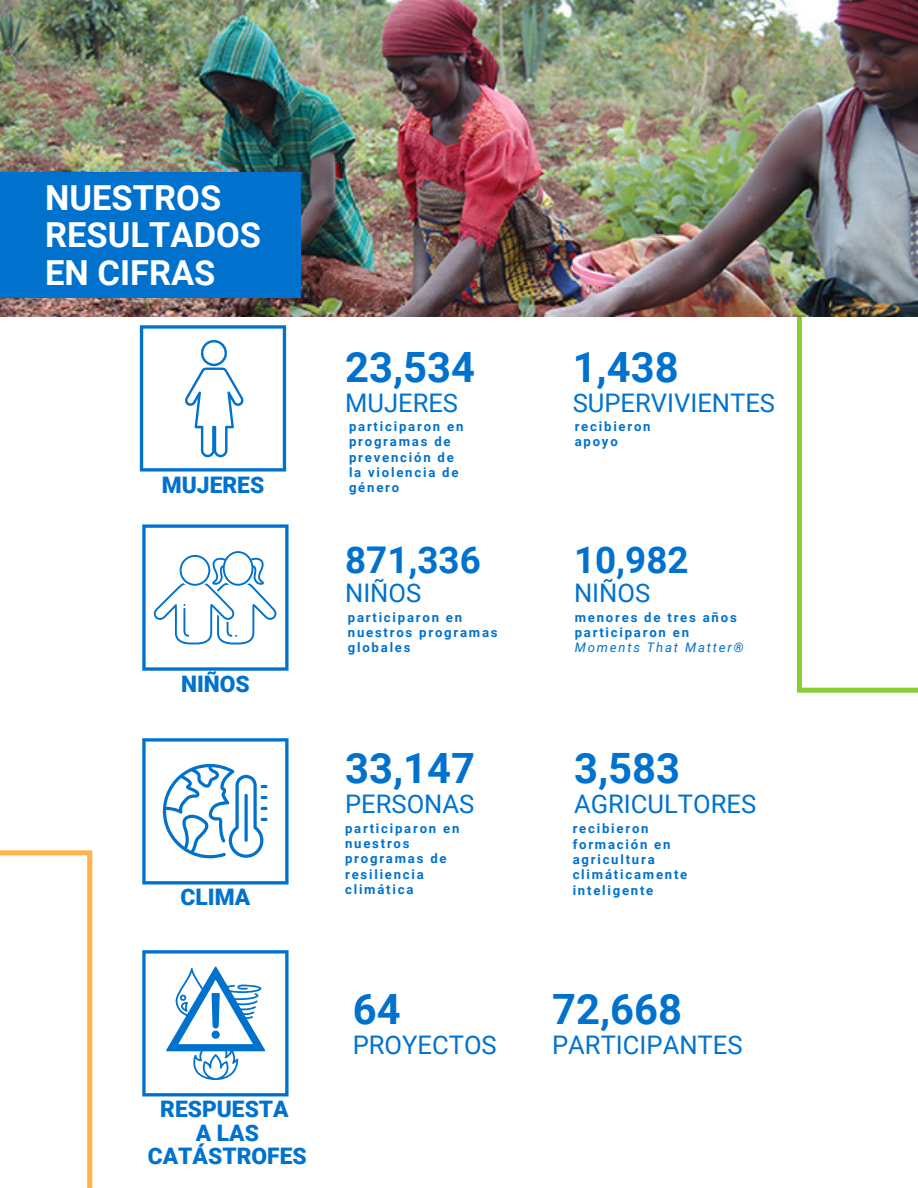
<style>
.page{position:relative;width:918px;height:1188px;background:#fff}
.page>*{position:absolute;margin:0;border:0;box-sizing:border-box;transform-origin:0 0}
.t1{font:700 41.85px "Roboto";color:#0072ce}
.t2{font:700 41.7px "Roboto";color:#0072ce}
.t3{font:700 36.9px "Roboto";color:#0072ce}
.t4{font:700 34.5px/37.2px "Roboto";color:#fff}
.t5{font:25.65px "Roboto";color:#0072ce}
.t6{font:900 22.8px/23.7px "Roboto";color:#0072ce;text-align:center}
.t7{font:700 13.2px/15.3px "Roboto";letter-spacing:.135em;color:#0072ce}
.t8{font:italic 13.2px "Roboto";letter-spacing:.135em;color:#0072ce}
</style>
<div class="page">
<svg style="left:797px;top:317px;width:121px;height:376px"></svg>
<img style="left:0;top:0;width:918px;height:317px">
<div style="left:0;top:172px;width:301px;height:126px;background:#0072ce"></div>
<svg style="left:283px;top:468px;width:3px;height:4px"></svg>
<hr style="left:140px;top:329px;width:3px;height:139px;background:#0072ce">
<svg style="left:140px;top:468px;width:3px;height:4px"></svg>
<hr style="left:283px;top:329px;width:3px;height:139px;background:#0072ce">
<svg style="left:143px;top:468px;width:140px;height:4px"></svg>
<svg style="left:283px;top:325px;width:3px;height:4px"></svg>
<svg style="left:140px;top:325px;width:3px;height:4px"></svg>
<svg style="left:143px;top:325px;width:140px;height:4px"></svg>
<svg style="left:185px;top:340px;width:59px;height:118px"></svg>
<svg style="left:285px;top:1093px;width:4px;height:3px"></svg>
<svg style="left:142px;top:954px;width:4px;height:139px"></svg>
<svg style="left:142px;top:1093px;width:4px;height:3px"></svg>
<svg style="left:285px;top:954px;width:4px;height:139px"></svg>
<hr style="left:146px;top:1093px;width:139px;height:3px;background:#0072ce">
<svg style="left:285px;top:950px;width:4px;height:4px"></svg>
<svg style="left:142px;top:950px;width:4px;height:4px"></svg>
<svg style="left:146px;top:950px;width:139px;height:4px"></svg>
<svg style="left:166px;top:967px;width:99px;height:113px"></svg>
<svg style="left:285px;top:667px;width:4px;height:4px"></svg>
<svg style="left:142px;top:528px;width:4px;height:139px"></svg>
<svg style="left:142px;top:667px;width:4px;height:4px"></svg>
<svg style="left:285px;top:528px;width:4px;height:139px"></svg>
<svg style="left:146px;top:667px;width:139px;height:4px"></svg>
<svg style="left:285px;top:524px;width:4px;height:4px"></svg>
<svg style="left:142px;top:524px;width:4px;height:4px"></svg>
<svg style="left:146px;top:524px;width:139px;height:4px"></svg>
<svg style="left:154px;top:551px;width:123px;height:93px"></svg>
<svg style="left:285px;top:881px;width:4px;height:3px"></svg>
<svg style="left:142px;top:742px;width:4px;height:139px"></svg>
<svg style="left:142px;top:881px;width:4px;height:3px"></svg>
<svg style="left:285px;top:742px;width:4px;height:139px"></svg>
<hr style="left:146px;top:881px;width:139px;height:3px;background:#0072ce">
<svg style="left:285px;top:738px;width:4px;height:4px"></svg>
<svg style="left:142px;top:738px;width:4px;height:4px"></svg>
<svg style="left:146px;top:738px;width:139px;height:4px"></svg>
<svg style="left:163px;top:764px;width:104px;height:94px"></svg>
<svg style="left:0;top:850px;width:92px;height:338px"></svg>
<h3 class="t4" style="left:45px;top:180px;width:217px">NUESTROS<br>RESULTADOS<br>EN CIFRAS</h3>
<h3 class="t6" style="left:162px;top:473px;width:104px">MUJERES</h3>
<h3 class="t6" style="left:181px;top:673px;width:70px">NIÑOS</h3>
<h3 class="t6" style="left:181px;top:886px;width:71px">CLIMA</h3>
<h3 class="t6" style="left:148px;top:1097px;width:160px">RESPUESTA<br>A LAS<br>CATÁSTROFES</h3>
<h2 class="t2" style="left:345px;top:343px;width:131px">23,534</h2>
<h3 class="t5" style="left:345px;top:388px;width:115px">MUJERES</h3>
<p class="t7" style="left:349px;top:419px;width:116px">participaron en programas de prevención de la violencia de género</p>
<h3 class="t3" style="left:345px;top:539px;width:137px">871,336</h3>
<h3 class="t5" style="left:345px;top:578px;width:78px">NIÑOS</h3>
<p class="t7" style="left:348px;top:609px;width:151px">participaron en nuestros programas globales</p>
<h2 class="t2" style="left:345px;top:744px;width:131px">33,147</h2>
<h3 class="t5" style="left:345px;top:789px;width:131px">PERSONAS</h3>
<p class="t7" style="left:345px;top:820px;width:116px">participaron en nuestros programas de resiliencia climática</p>
<h2 class="t2" style="left:353px;top:985px;width:49px">64</h2>
<h3 class="t5" style="left:353px;top:1030px;width:146px">PROYECTOS</h3>
<h2 class="t2" style="left:573px;top:343px;width:107px">1,438</h2>
<h3 class="t5" style="left:573px;top:388px;width:204px">SUPERVIVIENTES</h3>
<p class="t7" style="left:575px;top:419px;width:77px">recibieron apoyo</p>
<h3 class="t3" style="left:574px;top:539px;width:116px">10,982</h3>
<h3 class="t5" style="left:574px;top:578px;width:78px">NIÑOS</h3>
<p class="t7" style="left:575px;top:609px;width:164px">menores de tres años participaron en</p>
<p class="t8" style="left:575px;top:640px;width:170px">Moments That Matter®</p>
<h1 class="t1" style="left:574px;top:744px;width:108px">3,583</h1>
<h3 class="t5" style="left:574px;top:789px;width:184px">AGRICULTORES</h3>
<p class="t7" style="left:573px;top:821px;width:116px">recibieron formación en agricultura climáticamente inteligente</p>
<h2 class="t2" style="left:552px;top:985px;width:131px">72,668</h2>
<h3 class="t5" style="left:552px;top:1030px;width:192px">PARTICIPANTES</h3>
</div>
